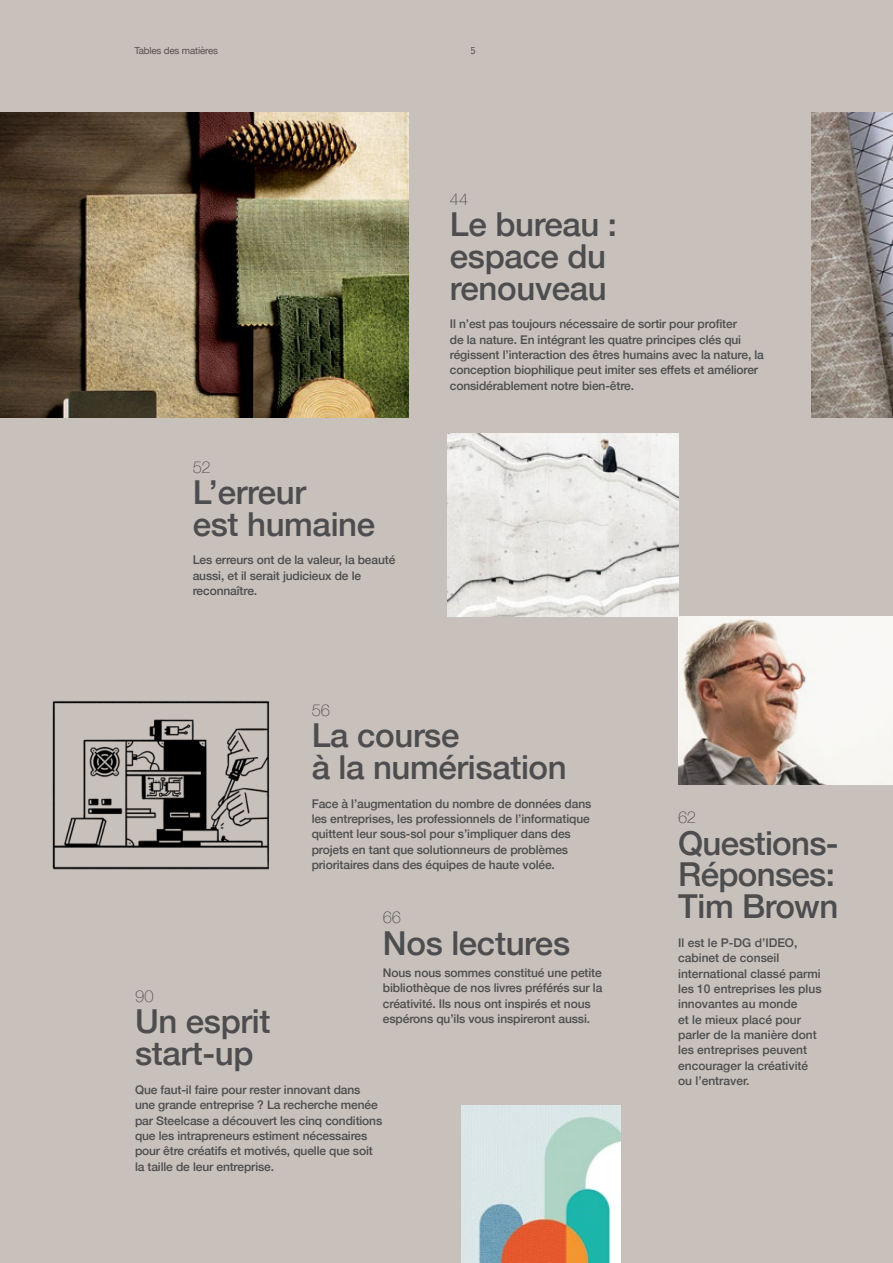
<style>
.page{position:relative;width:893px;height:1263px;background:#c7c0bb}
.page>*{position:absolute;margin:0;border:0;box-sizing:border-box;transform-origin:0 0}
.t1{font:500 33px/31.5px "Helvetica Neue";letter-spacing:-.01em;color:#4d4d4f}
.t2{font:100 16.5px "Helvetica Neue";letter-spacing:-.01em;color:#4d4d4f}
.t3{font:500 12px/15.3px "Helvetica Neue";letter-spacing:-.01em;color:#4d4d4f}
.t4{font:9.75px "Helvetica Neue";letter-spacing:-.015em;color:#6d6e71}
</style>
<div class="page">
<img style="left:0;top:112px;width:409px;height:305px">
<img style="left:812px;top:112px;width:81px;height:305px">
<img style="left:462px;top:1106px;width:158px;height:157px">
<img style="left:52px;top:701px;width:218px;height:169px">
<img style="left:678px;top:616px;width:215px;height:168px">
<img style="left:447px;top:433px;width:231px;height:183px">
<p class="t4" style="left:134px;top:43px;width:85px">Tables des matières</p>
<p class="t4" style="left:471px;top:43px;width:7px">5</p>
<h2 class="t2" style="left:193px;top:454px;width:19px">52</h2>
<h1 class="t1" style="left:193px;top:474px;width:184px">L’erreur<br>est humaine</h1>
<p class="t3" style="left:193px;top:552px;width:204px">Les erreurs ont de la valeur, la beauté aussi, et il serait judicieux de le reconnaître.</p>
<h2 class="t2" style="left:450px;top:187px;width:20px">44</h2>
<h1 class="t1" style="left:450px;top:206px;width:169px">Le bureau : espace du renouveau</h1>
<p class="t3" style="left:450px;top:315px;width:315px">Il n’est pas toujours nécessaire de sortir pour profiter<br>de la nature. En intégrant les quatre principes clés qui régissent l’interaction des êtres humains avec la nature, la conception biophilique peut imiter ses effets et améliorer considérablement notre bien-être.</p>
<h2 class="t2" style="left:312px;top:697px;width:20px">56</h2>
<h1 class="t1" style="left:312px;top:717px;width:257px">La course<br>à la numérisation</h1>
<p class="t3" style="left:312px;top:795px;width:281px">Face à l’augmentation du nombre de données dans les entreprises, les professionnels de l’informatique quittent leur sous-sol pour s’impliquer dans des projets en tant que solutionneurs de problèmes prioritaires dans des équipes de haute volée.</p>
<h2 class="t2" style="left:383px;top:905px;width:20px">66</h2>
<h1 class="t1" style="left:383px;top:925px;width:189px">Nos lectures</h1>
<p class="t3" style="left:383px;top:964px;width:221px">Nous nous sommes constitué une petite bibliothèque de nos livres préférés sur la créativité. Ils nous ont inspirés et nous espérons qu’ils vous inspireront aussi.</p>
<h2 class="t2" style="left:135px;top:983px;width:20px">90</h2>
<h1 class="t1" style="left:135px;top:1003px;width:137px">Un esprit start-up</h1>
<p class="t3" style="left:135px;top:1081px;width:249px">Que faut-il faire pour rester innovant dans une grande entreprise ? La recherche menée par Steelcase a découvert les cinq conditions que les intrapreneurs estiment nécessaires pour être créatifs et motivés, quelle que soit la taille de leur entreprise.</p>
<h2 class="t2" style="left:678px;top:805px;width:19px">62</h2>
<h1 class="t1" style="left:678px;top:825px;width:162px;text-align:justify">Questions-Réponses:<br>Tim Brown</h1>
<p class="t3" style="left:678px;top:934px;width:145px">Il est le P-DG d’IDEO, cabinet de conseil international classé parmi les 10 entreprises les plus innovantes au monde<br>et le mieux placé pour parler de la manière dont les entreprises peuvent encourager la créativité ou l’entraver.</p>
</div>
